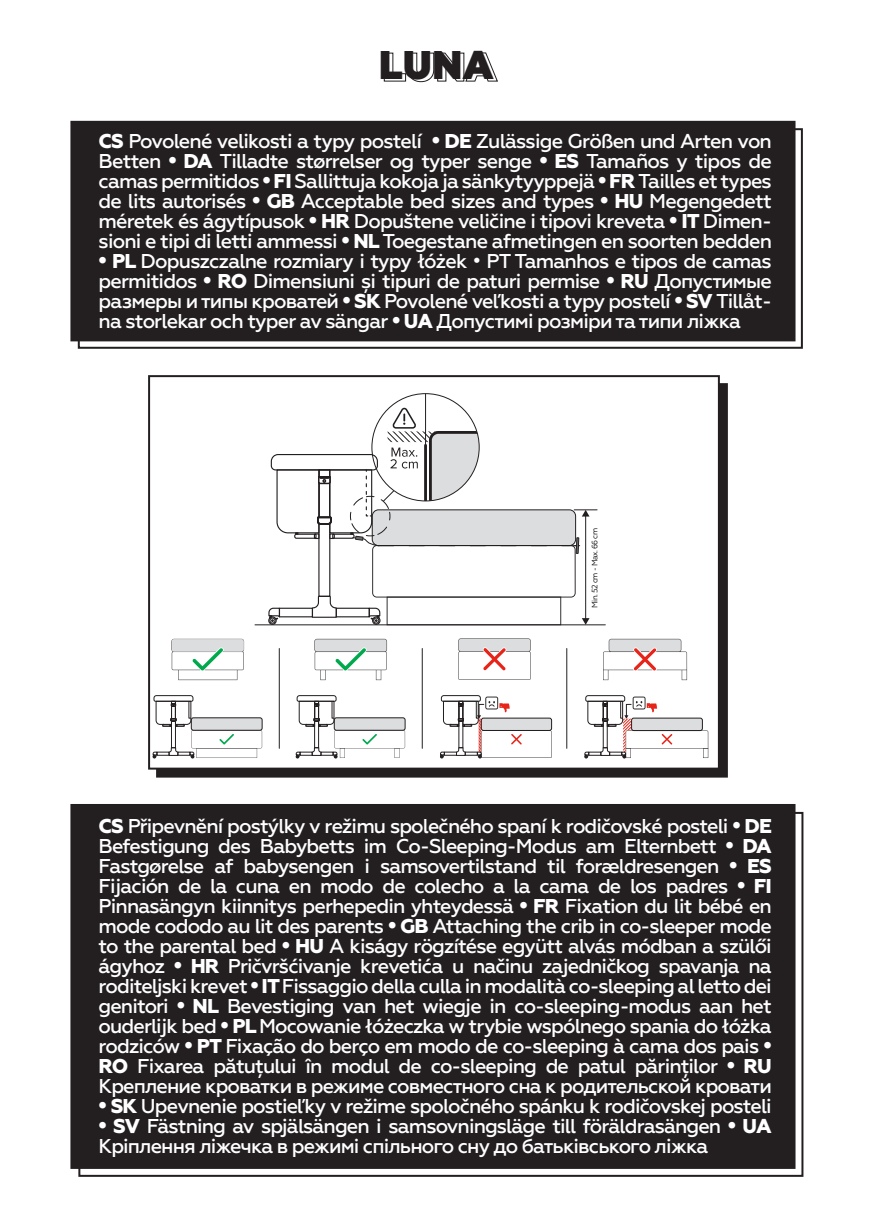
<style>
.page{position:relative;width:876px;height:1225px;background:#fff}
.page>*{position:absolute;margin:0;border:0;box-sizing:border-box;transform-origin:0 0}
.t1{font:800 40px "Geometria";color:#231f20}
.t2{font:500 20px/20px "Geometria";letter-spacing:-.045em;color:#fff;text-align:justify}
.t3{font:7.8px "Geometria";letter-spacing:-.055em;color:#040503}
.s1{font-weight:800}
</style>
<div class="page">
<svg style="left:384px;top:52px;width:114px;height:30px"></svg>
<div style="left:70px;top:121px;width:725px;height:220px;background:#231f20"></div>
<div style="left:78px;top:128px;width:725px;height:221px;border:2px solid #231f20"></div>
<div style="left:70px;top:804px;width:725px;height:365px;background:#231f20;border:2px solid #231f20"></div>
<div style="left:78px;top:812px;width:725px;height:364px;border:2px solid #231f20"></div>
<div style="left:157px;top:384px;width:570px;height:392px;background:#231f20"></div>
<div style="left:149px;top:376px;width:570px;height:392px;background:#fff"></div>
<div style="left:148px;top:375px;width:572px;height:394px;border:2px solid #231f20"></div>
<hr style="left:255px;top:624px;width:350px;height:1px;background:#231f20">
<hr style="left:279px;top:648px;width:1px;height:100px;background:#231f20">
<hr style="left:422px;top:648px;width:1px;height:100px;background:#231f20">
<hr style="left:566px;top:648px;width:1px;height:100px;background:#231f20">
<svg style="left:172px;top:639px;width:72px;height:41px"></svg>
<svg style="left:314px;top:639px;width:73px;height:41px"></svg>
<svg style="left:458px;top:638px;width:73px;height:41px"></svg>
<svg style="left:603px;top:639px;width:84px;height:41px"></svg>
<svg style="left:268px;top:394px;width:329px;height:231px"></svg>
<svg style="left:152px;top:695px;width:110px;height:63px"></svg>
<svg style="left:295px;top:695px;width:110px;height:63px"></svg>
<svg style="left:440px;top:695px;width:112px;height:63px"></svg>
<svg style="left:584px;top:695px;width:124px;height:63px"></svg>
<h1 class="t1" style="left:379px;top:41px;width:117px">LUNA</h1>
<p class="t2" style="left:99px;top:131px;width:675px"><span class="s1">CS</span> Povolené velikosti a typy postelí <span class="s1">• DE</span> Zulässige Größen und Arten von Betten <span class="s1">• DA</span> Tilladte størrelser og typer senge <span class="s1">• ES</span> Tamaños y tipos de camas permitidos <span class="s1">• FI</span> Sallittuja kokoja ja sänkytyyppejä <span class="s1">• FR</span> Tailles et types de lits autorisés <span class="s1">• GB</span> Acceptable bed sizes and types <span class="s1">• HU</span> Megengedett méretek és ágytípusok <span class="s1">• HR</span> Dopuštene veličine i tipovi kreveta <span class="s1">• IT</span> Dimen&shy;sioni e tipi di letti ammessi <span class="s1">• NL</span> Toegestane afmetingen en soorten bedden</p>
<p class="t2" style="left:99px;top:251px;width:675px"><span class="s1">• PL</span> Dopuszczalne rozmiary i typy łóżek • PT Tamanhos e tipos de camas permitidos <span class="s1">• RO</span> Dimensiuni și tipuri de paturi permise <span class="s1">• RU</span> Допустимые размеры и типы кроватей <span class="s1">• SK</span> Povolené veľkosti a typy postelí <span class="s1">• SV</span> Tillåt&shy;na storlekar och typer av sängar <span class="s1">• UA</span> Допустимі розміри та типи ліжка</p>
<p class="t3" style="left:590px;top:608px;width:81px;rotate:-90deg">Min. 52 cm - Max. 66 cm</p>
<p class="t2" style="left:99px;top:816px;width:675px"><span class="s1">CS</span> Připevnění postýlky v režimu společného spaní k rodičovské posteli <span class="s1">• DE </span>Befestigung des Babybetts im Co-Sleeping-Modus am Elternbett <span class="s1">• DA </span>Fastgørelse af babysengen i samsovertilstand til forældresengen <span class="s1">• ES </span>Fĳación de la cuna en modo de colecho a la cama de los padres <span class="s1">• FI </span>Pinnasängyn kiinnitys perhepedin yhteydessä <span class="s1">• FR</span> Fixation du lit bébé en mode cododo au lit des parents <span class="s1">• GB</span> Attaching the crib in co-sleeper mode to the parental bed <span class="s1">• HU</span> A kiságy rögzítése együtt alvás módban a szülői ágyhoz <span class="s1">• HR</span> Pričvršćivanje krevetića u načinu zajedničkog spavanja na roditeljski krevet <span class="s1">• IT</span> Fissaggio della culla in modalità co-sleeping al letto dei genitori <span class="s1">• NL</span> Bevestiging van het wiegje in co-sleeping-modus aan het ouderlĳk bed <span class="s1">• PL</span> Mocowanie łóżeczka w trybie wspólnego spania do łóżka rodziców <span class="s1">• PT</span> Fixação do berço em modo de co-sleeping à cama dos pais <span class="s1">• RO</span> Fixarea pătuțului în modul de co-sleeping de patul părinților <span class="s1">• RU </span>Крепление кроватки в режиме совместного сна к родительской кровати</p>
<p class="t2" style="left:99px;top:1096px;width:675px"><span class="s1">• SK</span> Upevnenie postieľky v režime spoločného spánku k rodičovskej posteli</p>
<p class="t2" style="left:99px;top:1116px;width:675px"><span class="s1">• SV</span> Fästning av spjälsängen i samsovningsläge till föräldrasängen <span class="s1">• UA<br></span>Кріплення ліжечка в режимі спільного сну до батьківського ліжка</p>
</div>
